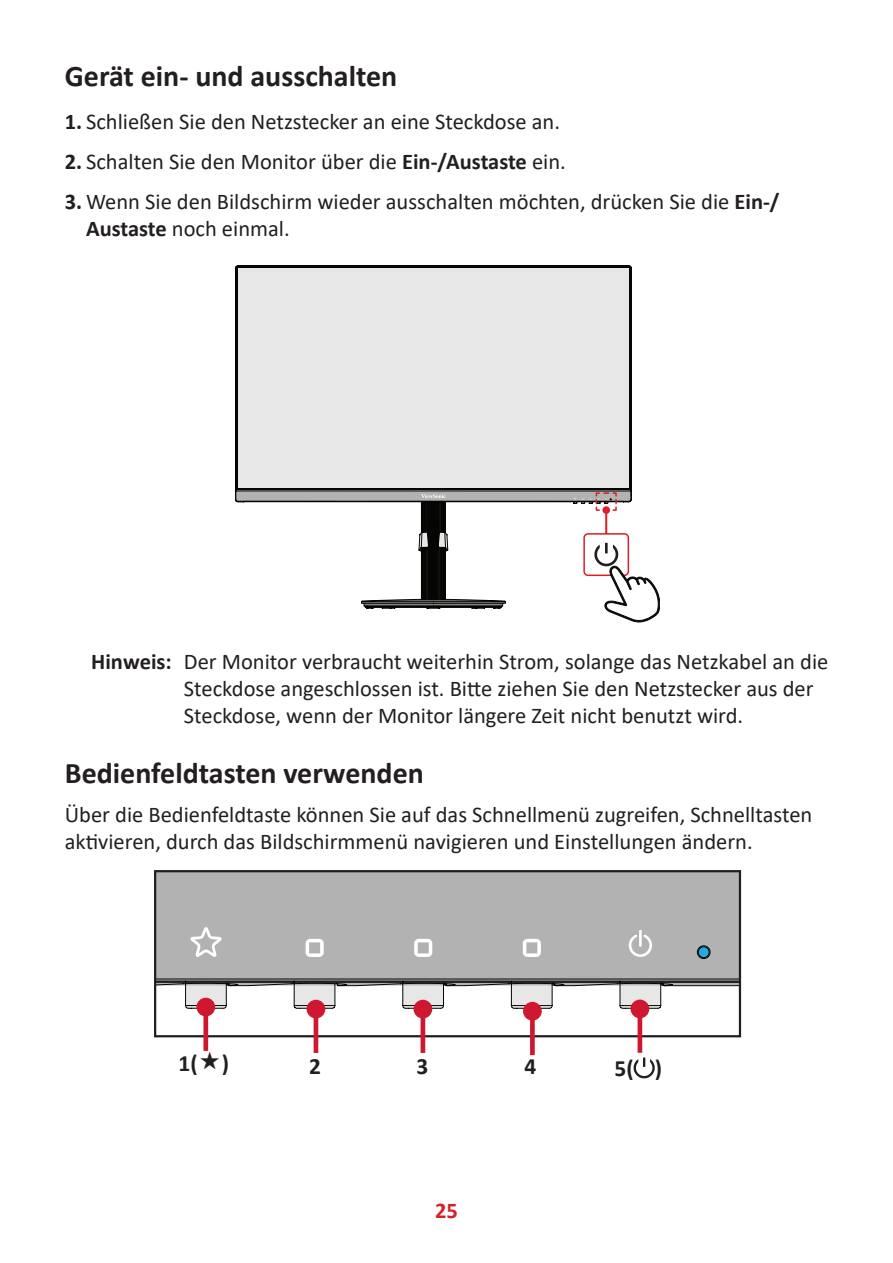
<style>
.page{position:relative;width:893px;height:1263px;background:#fff}
.page>*{position:absolute;margin:0;border:0;box-sizing:border-box;transform-origin:0 0}
.t1{font:700 30px "Calibri";color:#231f20}
.t2{font:700 23.4px "Calibri";color:#231f20}
.t3{font:22.5px/27px "Calibri";color:#231f20}
.t4{font:700 22.5px "Calibri";color:#d1232a}
.s1{font-weight:700}
</style>
<div class="page">
<svg style="left:235px;top:266px;width:396px;height:338px"></svg>
<svg style="left:361px;top:494px;width:144px;height:114px"></svg>
<div style="left:584px;top:534px;width:44px;height:41px;background:#fff;border-radius:4px"></div>
<div style="left:583px;top:533px;width:46px;height:43px;border:2px solid #dd1f28;border-radius:4px"></div>
<svg style="left:574px;top:491px;width:44px;height:21px"></svg>
<hr style="left:605px;top:510px;width:2px;height:24px;background:#dd1f28">
<div style="left:602px;top:506px;width:8px;height:8px;background:#dd1f28;border-radius:50%"></div>
<svg style="left:594px;top:543px;width:66px;height:79px"></svg>
<div style="left:157px;top:873px;width:581px;height:114px;background:#b2b2b2"></div>
<svg style="left:157px;top:927px;width:553px;height:82px"></svg>
<div style="left:154px;top:870px;width:587px;height:167px;border:2px solid #231f20"></div>
<div style="left:203px;top:1007px;width:5px;height:44px;background:#ce182f"></div>
<div style="left:196px;top:998px;width:19px;height:18px;background:#ce182f;border-radius:50%"></div>
<hr style="left:314px;top:1009px;width:4px;height:44px;background:#ce182f">
<div style="left:307px;top:1000px;width:18px;height:18px;background:#ce182f;border-radius:50%"></div>
<hr style="left:421px;top:1009px;width:4px;height:44px;background:#ce182f">
<div style="left:414px;top:1000px;width:18px;height:18px;background:#ce182f;border-radius:50%"></div>
<div style="left:530px;top:1011px;width:5px;height:44px;background:#ce182f"></div>
<div style="left:523px;top:1002px;width:19px;height:18px;background:#ce182f;border-radius:50%"></div>
<hr style="left:638px;top:1009px;width:4px;height:44px;background:#ce182f">
<div style="left:630px;top:999px;width:19px;height:19px;background:#ce182f;border-radius:50%"></div>
<svg style="left:634px;top:1057px;width:21px;height:21px"></svg>
<h1 class="t1" style="left:65px;top:55px;width:334px">Gerät ein- und ausschalten</h1>
<p class="t3" style="left:65px;top:108px;width:497px"><span class="s1">1.</span> Schließen Sie den Netzstecker an eine Steckdose an.</p>
<p class="t3" style="left:65px;top:147px;width:502px"><span class="s1">2.</span> Schalten Sie den Monitor über die <span class="s1">Ein-/Austaste</span> ein.</p>
<p class="t3" style="left:86px;top:187px;width:695px;text-indent:-21px"><span class="s1">3.</span> Wenn Sie den Bildschirm wieder ausschalten möchten, drücken Sie die <span class="s1">Ein-/<br>Austaste</span> noch einmal.</p>
<p class="t3" style="left:184px;top:647px;width:646px;text-indent:-93px"><span class="s1">Hinweis:</span> Der Monitor verbraucht weiterhin Strom, solange das Netzkabel an die<br>Steckdose angeschlossen ist. Bitte ziehen Sie den Netzstecker aus der<br>Steckdose, wenn der Monitor längere Zeit nicht benutzt wird.</p>
<h1 class="t1" style="left:65px;top:752px;width:361px">Bedienfeldtasten verwenden</h1>
<p class="t3" style="left:65px;top:800px;width:749px">Über die Bedienfeldtaste können Sie auf das Schnellmenü zugreifen, Schnelltasten aktivieren, durch das Bildschirmmenü navigieren und Einstellungen ändern.</p>
<p class="t2" style="left:179px;top:1047px;width:52px">1( )</p>
<p class="t2" style="left:309px;top:1050px;width:13px">2</p>
<p class="t2" style="left:416px;top:1050px;width:13px">3</p>
<p class="t2" style="left:525px;top:1050px;width:13px">4</p>
<p class="t2" style="left:614px;top:1052px;width:49px">5( )</p>
<p class="t4" style="left:435px;top:1194px;width:24px">25</p>
</div>
